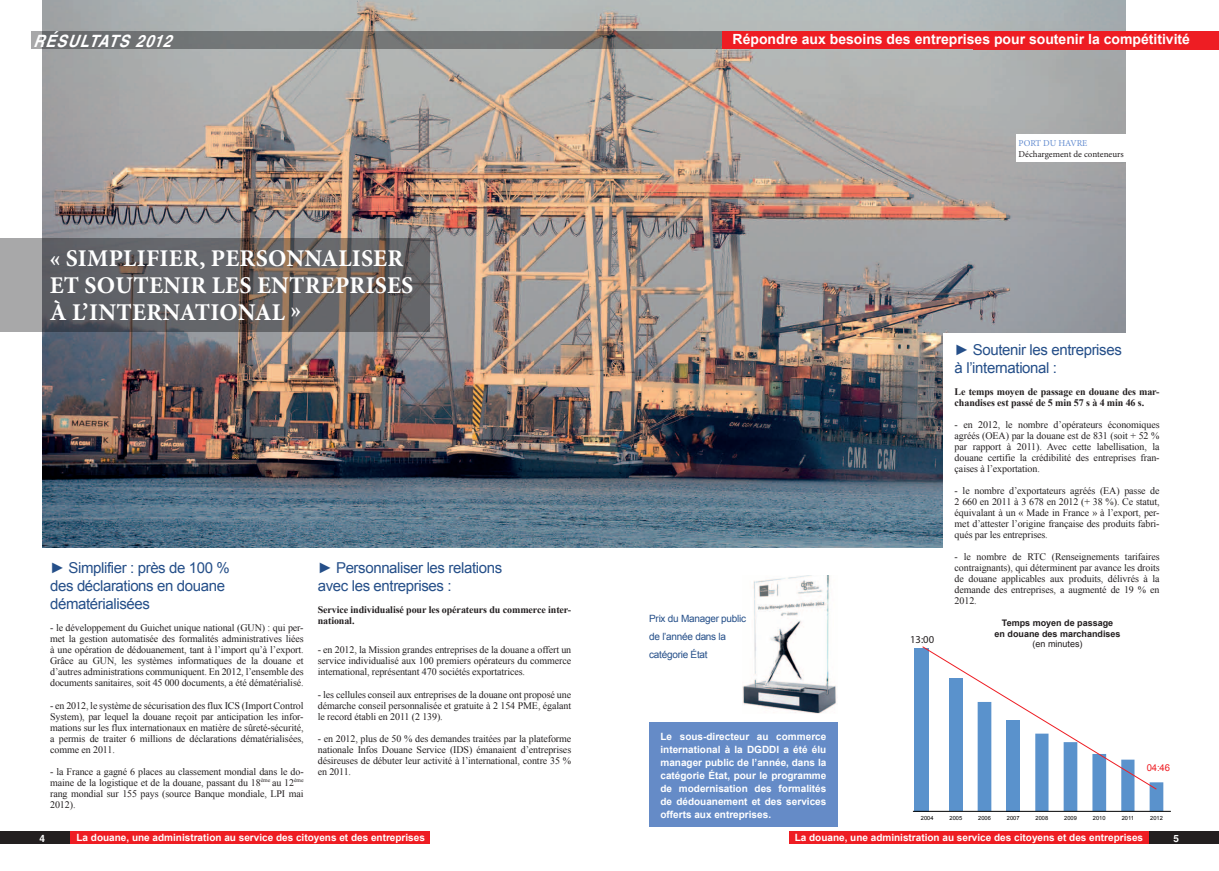
<style>
.page{position:relative;width:1219px;height:871px;background:#fff}
.page>*{position:absolute;margin:0;border:0;box-sizing:border-box;transform-origin:0 0}
.t1{font:700 24px/27px "Minion Pro";letter-spacing:.01em;color:#fff}
.t2{font:italic 700 17px "Helvetica LT Std";color:#fff;scale:.88 1}
.t3{font:15px/18px "Arial";letter-spacing:-.025em;color:#254f89}
.t4{font:700 14px "Arial";color:#fff}
.t5{font:10.6px "Myriad Pro";color:#231f20}
.t6{font:10px/11px "Times New Roman";letter-spacing:-.01em;color:#231f20;text-align:justify}
.t7{font:700 10px/13px "Arial";color:#fff;text-align:justify}
.t8{font:700 10px/11px "Times New Roman";letter-spacing:-.01em;color:#231f20}
.t9{font:10px/18px "Arial";letter-spacing:-.025em;color:#254f89}
.t10{font:700 10px "Helvetica";color:#fff}
.t11{font:9.5px "Arial";color:#ee1d23}
.t12{font:700 9px/10.8px "Arial";color:#231f20;text-align:center}
.t13{font:9px "Minion Pro";letter-spacing:-.005em;color:#231f20}
.t14{font:9px "Minion Pro";letter-spacing:-.01em;color:#638cd0}
.t15{font:9px "Arial";color:#231f20}
.t16{font:5.7px "Arial";color:#000}
</style>
<div class="page">
<div style="left:914px;top:648px;width:14px;height:163px;background:#5a92cc"></div>
<hr style="left:913px;top:810px;width:258px;height:1px;background:#000">
<img style="left:42px;top:0;width:1083px;height:547px">
<svg style="left:31px;top:31px;width:691px;height:18px;fill:#757777"></svg>
<div style="left:722px;top:31px;width:497px;height:18px;background:#ee1d23"></div>
<div style="left:0;top:831px;width:71px;height:12px;background:#231f20"></div>
<div style="left:1148px;top:831px;width:71px;height:12px;background:#231f20"></div>
<svg style="left:0;top:238px;width:429px;height:94px;fill:#656669"></svg>
<div style="left:1016px;top:135px;width:120px;height:27px;background:#fff"></div>
<div style="left:649px;top:722px;width:189px;height:104px;background:#658bc7"></div>
<div style="left:943px;top:332px;width:228px;height:281px;background:#fff"></div>
<img style="left:743px;top:575px;width:94px;height:137px">
<svg style="left:922px;top:646px;width:241px;height:164px"></svg>
<div style="left:789px;top:831px;width:359px;height:12px;background:#ee1d23"></div>
<div style="left:71px;top:831px;width:359px;height:12px;background:#ee1d23"></div>
<h2 class="t2" style="left:33px;top:31px;width:166px">RÉSULTATS2012</h2>
<h3 class="t4" style="left:733px;top:30px;width:459px">Répondre aux besoins des entreprises pour soutenir la compétitivité</h3>
<h1 class="t1" style="left:50px;top:244px;width:355px">« SIMPLIFIER, PERSONNALISER<br>ET SOUTENIR</h1>
<h1 class="t1" style="left:212px;top:271px;width:61px">LES ENTREPRI</h1>
<h1 class="t1" style="left:375px;top:271px;width:40px">SES</h1>
<h1 class="t1" style="left:50px;top:298px;width:253px">À L’INTERNATIONAL »</h1>
<h3 class="t3" style="left:50px;top:559px;width:181px">► Simplifier : près de 100 % des déclarations en douane dématérialisées</h3>
<p class="t6" style="left:50px;top:622px;width:255px">- le développement du Guichet unique national (GUN) : qui per&shy;met la gestion automatisée des formalités administratives liées à une opération de dédouanement, tant à l’import qu’à l’export.<br>Grâce au GUN, les systèmes informatiques de la douane et d’autres administrations communiquent. En 2012, l’ensemble des documents sanitaires, soit 45 000 documents, a été dématérialisé.</p>
<p class="t6" style="left:50px;top:699px;width:255px">- en 2012, le système de sécurisation des flux ICS (Import Control System), par lequel la douane reçoit par anticipation les infor&shy;mations sur les flux internationaux en matière de sûreté-sécurité, a permis de traiter 6 millions de déclarations dématérialisées, comme en 2011.</p>
<p class="t6" style="left:50px;top:765px;width:255px">- la France a gagné 6 places au classement mondial dans le do&shy;maine de la logistique et de la douane, passant du 18<sup>ème</sup> au 12<sup>ème </sup>rang mondial sur 155 pays (source Banque mondiale, LPI mai 2012).</p>
<h3 class="t3" style="left:318px;top:559px;width:186px">► Personnaliser les relations avec les entreprises :</h3>
<p class="t8" style="left:318px;top:604px;width:255px">Service individualisé pour les opérateurs du commerce inter&shy;national.</p>
<p class="t6" style="left:318px;top:644px;width:255px">- en 2012, la Mission grandes entreprises de la douane a offert un service individualisé aux 100 premiers opérateurs du commerce international, représentant 470 sociétés exportatrices.</p>
<p class="t6" style="left:318px;top:688px;width:255px">- les cellules conseil aux entreprises de la douane ont proposé une démarche conseil personnalisée et gratuite à 2 154 PME, égalant le record établi en 2011 (2 139).</p>
<p class="t6" style="left:318px;top:732px;width:255px">- en 2012, plus de 50 % des demandes traitées par la plateforme nationale Infos Douane Service (IDS) émanaient d’entreprises désireuses de débuter leur activité à l’international, contre 35 % en 2011.</p>
<p class="t9" style="left:649px;top:609px;width:99px">Prix du Manager public de l’année dans la catégorie État</p>
<p class="t7" style="left:660px;top:729px;width:167px">Le sous-directeur au commerce international à la DGDDI a été élu manager public de l’année, dans la catégorie État, pour le programme de modernisation des formalités de dédouanement et des services offerts aux entreprises.</p>
<p class="t14" style="left:1019px;top:137px;width:70px">PORT DU HAVRE</p>
<p class="t13" style="left:1019px;top:148px;width:107px">Déchargement de conteneurs</p>
<p class="t5" style="left:910px;top:632px;width:25px">13:00</p>
<h3 class="t3" style="left:955px;top:341px;width:169px">► Soutenir les entreprises à l’international :</h3>
<p class="t8" style="left:955px;top:386px;width:206px">Le temps moyen de passage en douane des mar&shy;chandises est passé de 5 min 57 s à 4 min 46 s.</p>
<p class="t6" style="left:955px;top:419px;width:206px">- en 2012, le nombre d’opérateurs économiques agréés (OEA) par la douane est de 831 (soit + 52 % par rapport à 2011). Avec cette labellisation, la douane certifie la crédibilité des entreprises fran&shy;çaises à l’exportation.</p>
<p class="t6" style="left:955px;top:485px;width:206px">- le nombre d’exportateurs agréés (EA) passe de 2 660 en 2011 à 3 678 en 2012 (+ 38 %). Ce statut, équivalant à un « Made in France » à l’export, per&shy;met d’attester l’origine française des produits fabri&shy;qués par les entreprises.</p>
<p class="t6" style="left:955px;top:551px;width:206px">- le nombre de RTC (Renseignements tarifaires contraignants), qui déterminent par avance les droits de douane applicables aux produits, délivrés à la demande des entreprises, a augmenté de 19 % en 2012.</p>
<p class="t12" style="left:994px;top:617px;width:128px">Temps moyen de passage<br>en douane des marchandises</p>
<p class="t15" style="left:1032px;top:638px;width:52px">(en minutes)</p>
<p class="t11" style="left:1147px;top:761px;width:25px">04:46</p>
<p class="t16" style="left:921px;top:814px;width:14px">2004</p>
<p class="t16" style="left:950px;top:814px;width:14px">2005</p>
<p class="t16" style="left:978px;top:814px;width:14px">2006</p>
<p class="t16" style="left:1007px;top:814px;width:14px">2007</p>
<p class="t16" style="left:1036px;top:814px;width:14px">2008</p>
<p class="t16" style="left:1064px;top:814px;width:14px">2009</p>
<p class="t16" style="left:1093px;top:814px;width:14px">2010</p>
<p class="t16" style="left:1122px;top:814px;width:14px">2011</p>
<p class="t16" style="left:1150px;top:814px;width:14px">2012</p>
<p class="t7" style="left:77px;top:831px;width:350px">La douane, une administration au service des citoyens et des entreprises</p>
<p class="t7" style="left:795px;top:831px;width:350px">La douane, une administration au service des citoyens et des entreprises</p>
<p class="t10" style="left:39px;top:831px;width:7px">4</p>
<p class="t10" style="left:1174px;top:831px;width:7px">5</p>
</div>
